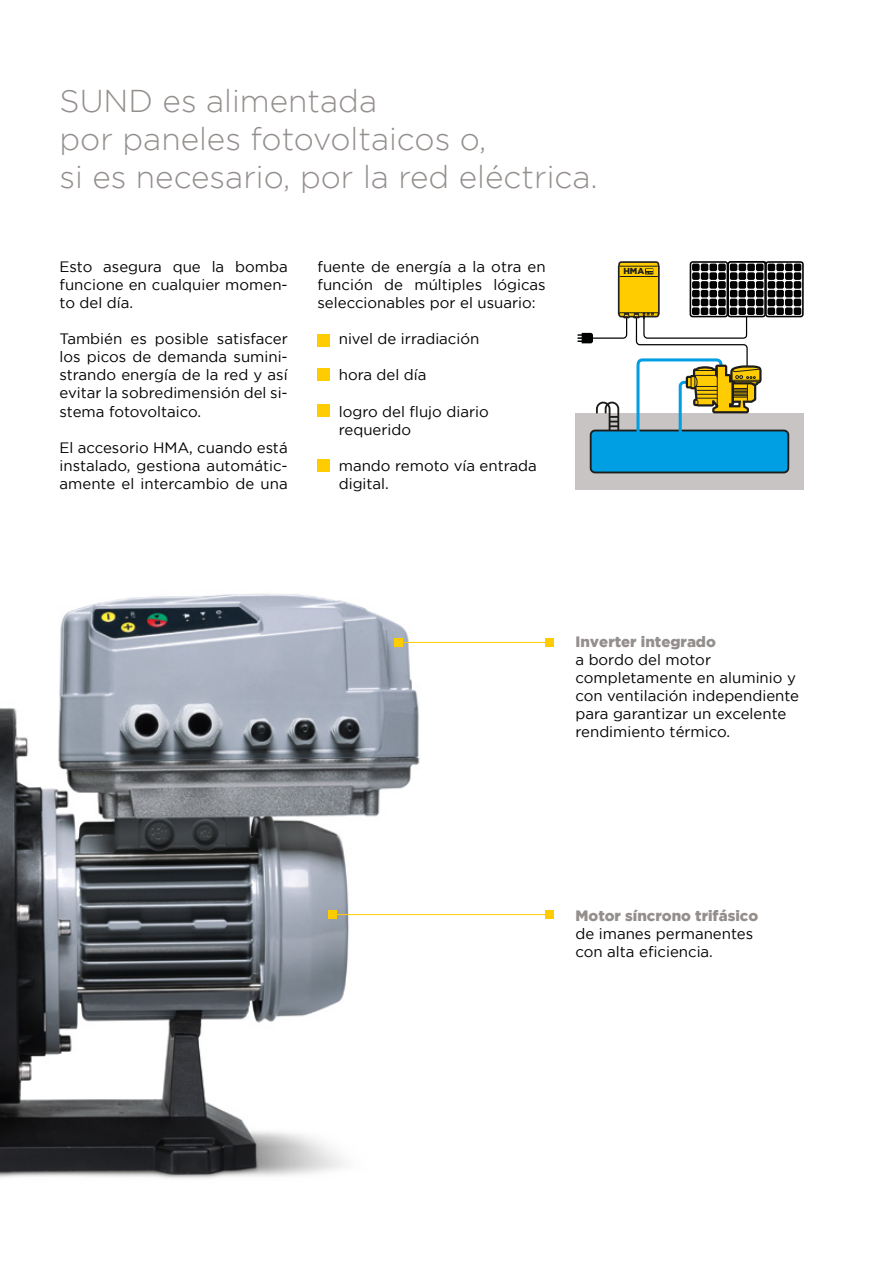
<style>
.page{position:relative;width:893px;height:1263px;background:#fff}
.page>*{position:absolute;margin:0;border:0;box-sizing:border-box;transform-origin:0 0}
.t1{font:300 31.5px/37.8px "Gotham";color:#948f8d}
.t2{font:15px/18px "Gotham";color:#000;text-align:justify}
.t3{font:900 15px "Gotham";color:#948f8d}
.t4{font:900 8.7px "Gotham";color:#1d1e1c}
</style>
<div class="page">
<img style="left:0;top:593px;width:546px;height:586px">
<hr style="left:398px;top:642px;width:152px;height:1px;background:#fc0">
<div style="left:394px;top:638px;width:8px;height:8px;background:#fc0"></div>
<div style="left:546px;top:638px;width:8px;height:8px;background:#fc0"></div>
<hr style="left:332px;top:914px;width:218px;height:1px;background:#fc0">
<div style="left:328px;top:910px;width:9px;height:8px;background:#fc0"></div>
<div style="left:546px;top:910px;width:8px;height:8px;background:#fc0"></div>
<div style="left:575px;top:413px;width:229px;height:76px;background:#c7c4c3"></div>
<div style="left:591px;top:430px;width:197px;height:42px;background:#009fe3;border-radius:4px"></div>
<div style="left:590px;top:430px;width:199px;height:43px;border:2px solid #1c1d1b;border-radius:4px"></div>
<svg style="left:578px;top:261px;width:226px;height:189px"></svg>
<div style="left:747px;top:264px;width:8px;height:7px;background:#000"></div>
<div style="left:747px;top:272px;width:8px;height:8px;background:#000"></div>
<div style="left:747px;top:281px;width:8px;height:8px;background:#000"></div>
<div style="left:747px;top:290px;width:8px;height:7px;background:#000"></div>
<div style="left:747px;top:299px;width:8px;height:7px;background:#000"></div>
<div style="left:747px;top:307px;width:8px;height:8px;background:#000"></div>
<div style="left:756px;top:264px;width:7px;height:7px;background:#000"></div>
<div style="left:756px;top:272px;width:7px;height:8px;background:#000"></div>
<div style="left:756px;top:281px;width:7px;height:8px;background:#000"></div>
<div style="left:756px;top:290px;width:7px;height:7px;background:#000"></div>
<div style="left:756px;top:299px;width:7px;height:7px;background:#000"></div>
<div style="left:756px;top:307px;width:7px;height:8px;background:#000"></div>
<div style="left:739px;top:264px;width:7px;height:7px;background:#000"></div>
<div style="left:739px;top:272px;width:7px;height:8px;background:#000"></div>
<div style="left:738px;top:281px;width:8px;height:8px;background:#000"></div>
<div style="left:738px;top:290px;width:8px;height:7px;background:#000"></div>
<div style="left:738px;top:299px;width:8px;height:7px;background:#000"></div>
<div style="left:738px;top:307px;width:8px;height:8px;background:#000"></div>
<div style="left:730px;top:264px;width:7px;height:7px;background:#000"></div>
<div style="left:730px;top:272px;width:7px;height:8px;background:#000"></div>
<div style="left:730px;top:281px;width:7px;height:8px;background:#000"></div>
<div style="left:730px;top:290px;width:7px;height:7px;background:#000"></div>
<div style="left:730px;top:299px;width:7px;height:7px;background:#000"></div>
<div style="left:730px;top:307px;width:7px;height:8px;background:#000"></div>
<div style="left:317px;top:334px;width:13px;height:13px;background:#fc0"></div>
<div style="left:317px;top:368px;width:13px;height:13px;background:#fc0"></div>
<div style="left:317px;top:404px;width:13px;height:13px;background:#fc0"></div>
<div style="left:317px;top:459px;width:13px;height:13px;background:#fc0"></div>
<h1 class="t1" style="left:60px;top:82px;width:540px">SUND es alimentada<br>por paneles fotovoltaicos o,<br>si es necesario, por la red eléctrica.</h1>
<p class="t2" style="left:60px;top:258px;width:230px">Esto asegura que la bomba funcione en cualquier momen&shy;to del día.</p>
<p class="t2" style="left:60px;top:330px;width:230px">También es posible satisfacer los picos de demanda sumini&shy;strando energía de la red y así evitar la sobredimensión del si&shy;stema fotovoltaico.</p>
<p class="t2" style="left:60px;top:438px;width:230px">El accesorio HMA, cuando está instalado, gestiona automátic&shy;amente el intercambio de una</p>
<p class="t2" style="left:317px;top:258px;width:230px">fuente de energía a la otra en función de múltiples lógicas seleccionables por el usuario:</p>
<p class="t2" style="left:339px;top:330px;width:142px">nivel de irradiación</p>
<p class="t2" style="left:339px;top:366px;width:89px">hora del día</p>
<p class="t2" style="left:339px;top:402px;width:151px">logro del flujo diario requerido</p>
<p class="t2" style="left:339px;top:456px;width:200px">mando remoto vía entrada digital.</p>
<p class="t4" style="left:623px;top:266px;width:22px">HMA</p>
<p class="t3" style="left:575px;top:633px;width:142px">Inverter integrado</p>
<p class="t2" style="left:575px;top:650px;width:225px;text-align:left">a bordo del motor completamente en aluminio y con ventilación independiente para garantizar un excelente rendimiento térmico.</p>
<p class="t3" style="left:575px;top:907px;width:184px">Motor síncrono trifásico</p>
<p class="t2" style="left:575px;top:924px;width:179px">de imanes permanentes con alta eficiencia.</p>
</div>
